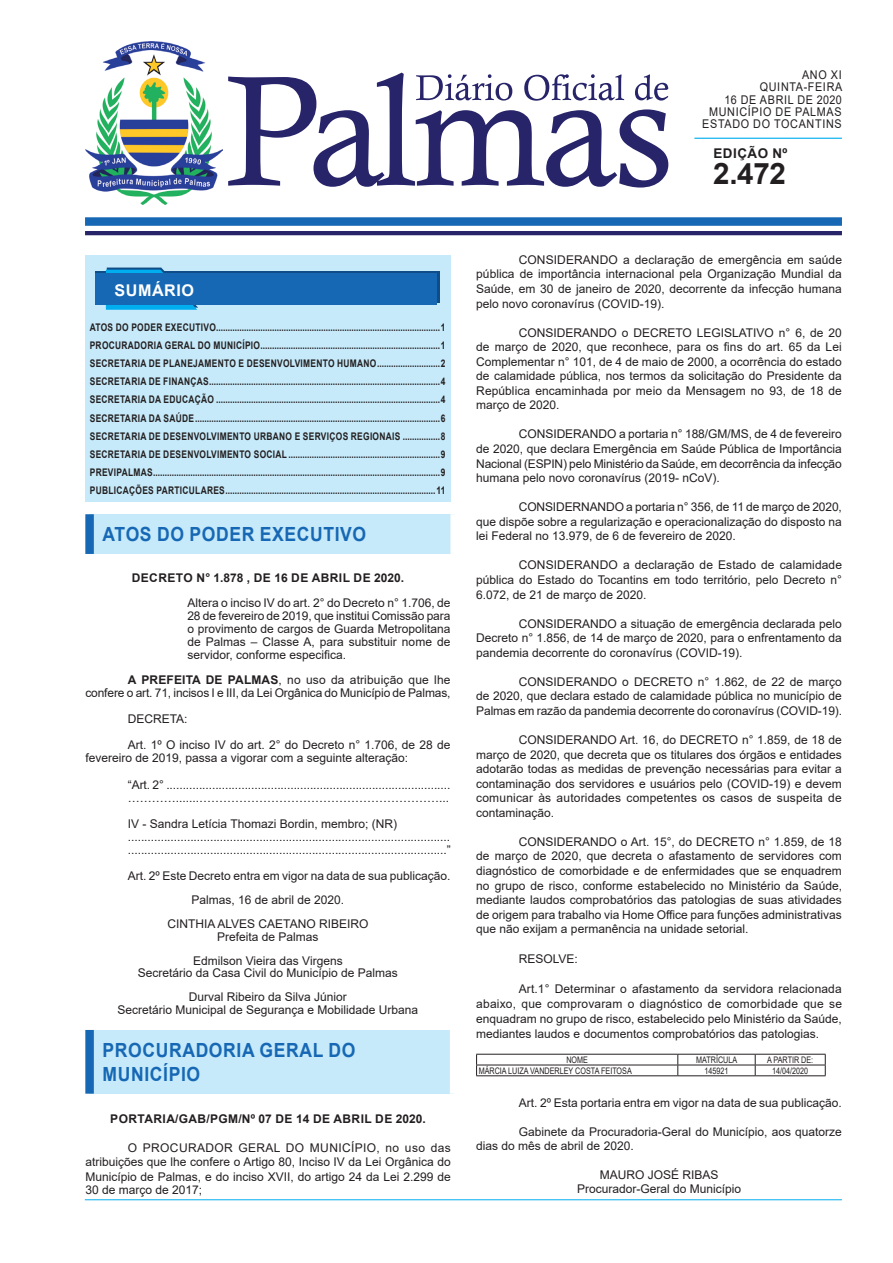
<style>
.page{position:relative;width:893px;height:1263px;background:#fff}
.page>*{position:absolute;margin:0;border:0;box-sizing:border-box;transform-origin:0 0}
.t1{font:700 29.55px "Arial";color:#231f20}
.t2{font:700 19.5px/24px "Arial";letter-spacing:.035em;color:#1768b4;scale:.9 1}
.t3{font:700 16.2px "Arial";letter-spacing:.035em;color:#fff}
.t4{font:700 13.35px "Arial";letter-spacing:.04em;color:#231f20}
.t5{font:12px/14.5px "Arial";color:#231f20;text-align:justify}
.t6{font:700 12px "Arial";letter-spacing:.035em;color:#231f20}
.t7{font:12px/12.3px "Arial";letter-spacing:.065em;color:#231f20;text-align:right;scale:.9 1}
.t8{font:700 10.5px/18.1px "Arial";letter-spacing:.035em;color:#231f20;text-align:justify;scale:.8 1}
.t9{font:9px "Arial";color:#231f20;scale:.8 1}
.s1{font-weight:700}
</style>
<div class="page">
<div style="left:85px;top:255px;width:365px;height:247px;background:#c6eafa"></div>
<div style="left:85px;top:217px;width:757px;height:9px;background:#1768b4"></div>
<hr style="left:85px;top:231px;width:757px;height:4px;background:#28246a">
<hr style="left:694px;top:138px;width:148px;height:1px;background:#00aeef">
<svg style="left:228px;top:73px;width:440px;height:115px"></svg>
<svg style="left:96px;top:272px;width:344px;height:31px"></svg>
<svg style="left:106px;top:268px;width:92px;height:42px"></svg>
<div style="left:96px;top:274px;width:341px;height:31px;background:#1768b4"></div>
<img style="left:85px;top:41px;width:138px;height:164px">
<hr style="left:85px;top:1199px;width:757px;height:1px;background:#00aeef">
<div style="left:90px;top:514px;width:365px;height:40px;background:#c6eafa"></div>
<div style="left:85px;top:514px;width:9px;height:40px;background:#1768b4"></div>
<div style="left:450px;top:514px;width:9px;height:40px;background:#fff"></div>
<div style="left:90px;top:1030px;width:364px;height:64px;background:#c6eafa"></div>
<div style="left:85px;top:1030px;width:9px;height:64px;background:#1768b4"></div>
<div style="left:450px;top:1030px;width:8px;height:64px;background:#fff"></div>
<hr style="left:476px;top:1065px;width:202px;height:1px;background:#231f20">
<hr style="left:678px;top:1065px;width:77px;height:1px;background:#231f20">
<svg style="left:677px;top:1055px;width:1px;height:20px"></svg>
<hr style="left:755px;top:1065px;width:71px;height:1px;background:#231f20">
<svg style="left:755px;top:1055px;width:1px;height:20px"></svg>
<hr style="left:476px;top:1054px;width:202px;height:1px;background:#231f20">
<hr style="left:678px;top:1054px;width:77px;height:1px;background:#231f20">
<hr style="left:755px;top:1054px;width:71px;height:1px;background:#231f20">
<svg style="left:476px;top:1054px;width:1px;height:21px"></svg>
<svg style="left:825px;top:1054px;width:1px;height:21px"></svg>
<hr style="left:476px;top:1075px;width:202px;height:1px;background:#231f20">
<hr style="left:678px;top:1075px;width:77px;height:1px;background:#231f20">
<hr style="left:755px;top:1075px;width:71px;height:1px;background:#231f20">
<p class="t7" style="left:702px;top:69px;width:157px">ANO XI<br>QUINTA-FEIRA<br>16 DE ABRIL DE 2020<br>MUNICÍPIO DE PALMAS<br>ESTADO DO TOCANTINS</p>
<h1 class="t1" style="left:713px;top:153px;width:74px">2.472</h1>
<p class="t4" style="left:713px;top:144px;width:75px">EDIÇÃO Nº</p>
<h3 class="t3" style="left:114px;top:279px;width:81px">SUMÁRIO</h3>
<p class="t8" style="left:90px;top:318px;width:446px">ATOS DO PODER EXECUTIVO................................................................................................1<br>PROCURADORIA GERAL DO MUNICÍPIO .............................................................................1<br>SECRETARIA DE PLANEJAMENTO E DESENVOLVIMENTO HUMANO ...........................2<br>SECRETARIA DE FINANÇAS ...................................................................................................4<br>SECRETARIA DA EDUCAÇÃO ................................................................................................4<br>SECRETARIA DA SAÚDE .........................................................................................................6<br>SECRETARIA DE DESENVOLVIMENTO URBANO E SERVIÇOS REGIONAIS ................8<br>SECRETARIA DE DESENVOLVIMENTO SOCIAL .................................................................9<br>PREVIPALMAS ...........................................................................................................................9<br>PUBLICAÇÕES PARTICULARES ..........................................................................................11</p>
<h2 class="t2" style="left:103px;top:522px;width:294px">ATOS DO PODER EXECUTIVO</h2>
<p class="t6" style="left:132px;top:569px;width:274px">DECRETO N° 1.878 , DE 16 DE ABRIL DE 2020.</p>
<p class="t5" style="left:187px;top:596px;width:265px;line-height:13px">Altera o inciso IV do art. 2° do Decreto n° 1.706, de 28 de fevereiro de 2019, que institui Comissão para o provimento de cargos de Guarda Metropolitana de Palmas – Classe A, para substituir nome de servidor, conforme especifica.</p>
<p class="t5" style="left:85px;top:673px;width:367px;line-height:13px;text-align:right"><span class="s1">A PREFEITA DE PALMAS</span>, no uso da atribuição que lhe<br>confere o art. 71, incisos I e III, da Lei Orgânica do Município de Palmas,</p>
<p class="t5" style="left:128px;top:706px;width:324px;line-height:26.1px">DECRETA:<br>Art. 1º O inciso IV do art. 2° do Decreto n° 1.706, de 28 de</p>
<p class="t5" style="left:128px;top:745px;width:324px;line-height:26.1px;text-indent:-43px">fevereiro de 2019, passa a vigorar com a seguinte alteração:<br>“Art. 2° .......................................................................................</p>
<p class="t5" style="left:128px;top:784px;width:323px;line-height:26.1px">………….......……………………………………………………...<br>IV - Sandra Letícia Thomazi Bordin, membro; (NR)</p>
<p class="t5" style="left:128px;top:830px;width:324px;line-height:13px">.................................................................................................. .................................................................................................”</p>
<p class="t5" style="left:128px;top:868px;width:324px">Art. 2º Este Decreto entra em vigor na data de sua publicação.</p>
<p class="t5" style="left:191px;top:893px;width:154px">Palmas, 16 de abril de 2020.</p>
<p class="t5" style="left:167px;top:917px;width:202px">CINTHIA ALVES CAETANO RIBEIRO</p>
<p class="t5" style="left:193px;top:924px;width:151px;line-height:24.3px;text-align:center">Prefeita de Palmas<br>Edmilson Vieira das Virgens</p>
<p class="t5" style="left:138px;top:961px;width:262px;line-height:24.3px;text-align:center">Secretário da Casa Civil do Município de Palmas<br>Durval Ribeiro da Silva Júnior</p>
<p class="t5" style="left:117px;top:1002px;width:302px">Secretário Municipal de Segurança e Mobilidade Urbana</p>
<h2 class="t2" style="left:103px;top:1038px;width:282px">PROCURADORIA GERAL DO<br>MUNICÍPIO</h2>
<p class="t6" style="left:110px;top:1110px;width:317px">PORTARIA/GAB/PGM/Nº 07 DE 14 DE ABRIL DE 2020.</p>
<p class="t5" style="left:85px;top:1141px;width:367px;line-height:14.1px;text-indent:43px">O PROCURADOR GERAL DO MUNICÍPIO, no uso das atribuições que lhe confere o Artigo 80, Inciso IV da Lei Orgânica do Município de Palmas, e do inciso XVII, do artigo 24 da Lei 2.299 de 30 de março de 2017;</p>
<p class="t5" style="left:476px;top:252px;width:367px;text-indent:43px">CONSIDERANDO a declaração de emergência em saúde pública de importância internacional pela Organização Mundial da Saúde, em 30 de janeiro de 2020, decorrente da infecção humana pelo novo coronavírus (COVID-19).</p>
<p class="t5" style="left:476px;top:325px;width:367px;text-indent:43px">CONSIDERANDO o DECRETO LEGISLATIVO n° 6, de 20 de março de 2020, que reconhece, para os fins do art. 65 da Lei Complementar n° 101, de 4 de maio de 2000, a ocorrência do estado de calamidade pública, nos termos da solicitação do Presidente da República encaminhada por meio da Mensagem no 93, de 18 de março de 2020.</p>
<p class="t5" style="left:476px;top:427px;width:367px;text-indent:43px">CONSIDERANDO a portaria n° 188/GM/MS, de 4 de fevereiro de 2020, que declara Emergência em Saúde Pública de Importância Nacional (ESPIN) pelo Ministério da Saúde, em decorrência da infecção humana pelo novo coronavírus (2019- nCoV).</p>
<p class="t5" style="left:476px;top:500px;width:367px;text-indent:43px">CONSIDERNANDO a portaria n° 356, de 11 de março de 2020, que dispõe sobre a regularização e operacionalização do disposto na lei Federal no 13.979, de 6 de fevereiro de 2020.</p>
<p class="t5" style="left:476px;top:558px;width:367px;text-indent:43px">CONSIDERANDO a declaração de Estado de calamidade pública do Estado do Tocantins em todo território, pelo Decreto n° 6.072, de 21 de março de 2020.</p>
<p class="t5" style="left:476px;top:616px;width:367px;text-indent:43px">CONSIDERANDO a situação de emergência declarada pelo Decreto n° 1.856, de 14 de março de 2020, para o enfrentamento da pandemia decorrente do coronavírus (COVID-19).</p>
<p class="t5" style="left:476px;top:674px;width:367px;text-indent:43px">CONSIDERANDO o DECRETO n° 1.862, de 22 de março de 2020, que declara estado de calamidade pública no município de Palmas em razão da pandemia decorrente do coronavírus (COVID-19).</p>
<p class="t5" style="left:476px;top:732px;width:367px;text-indent:43px">CONSIDERANDO Art. 16, do DECRETO n° 1.859, de 18 de março de 2020, que decreta que os titulares dos órgãos e entidades adotarão todas as medidas de prevenção necessárias para evitar a contaminação dos servidores e usuários pelo (COVID-19) e devem comunicar às autoridades competentes os casos de suspeita de contaminação.</p>
<p class="t5" style="left:476px;top:834px;width:367px;text-indent:43px">CONSIDERANDO o Art. 15°, do DECRETO n° 1.859, de 18 de março de 2020, que decreta o afastamento de servidores com diagnóstico de comorbidade e de enfermidades que se enquadrem no grupo de risco, conforme estabelecido no Ministério da Saúde, mediante laudos comprobatórios das patologias de suas atividades de origem para trabalho via Home Office para funções administrativas que não exijam a permanência na unidade setorial.</p>
<p class="t5" style="left:519px;top:951px;width:61px">RESOLVE:</p>
<p class="t5" style="left:476px;top:981px;width:367px;text-indent:43px">Art.1° Determinar o afastamento da servidora relacionada abaixo, que comprovaram o diagnóstico de comorbidade que se enquadram no grupo de risco, estabelecido pelo Ministério da Saúde, mediantes laudos e documentos comprobatórios das patologias.</p>
<p class="t9" style="left:566px;top:1053px;width:28px">NOME</p>
<p class="t9" style="left:696px;top:1053px;width:53px">MATRÍCULA</p>
<p class="t9" style="left:767px;top:1053px;width:59px">A PARTIR DE:</p>
<p class="t9" style="left:479px;top:1064px;width:193px">MÁRCIA LUIZA VANDERLEY COSTA FEITOSA</p>
<p class="t9" style="left:704px;top:1064px;width:32px">145921</p>
<p class="t9" style="left:772px;top:1064px;width:47px">14/04/2020</p>
<p class="t5" style="left:519px;top:1095px;width:325px">Art. 2º Esta portaria entra em vigor na data de sua publicação.</p>
<p class="t5" style="left:476px;top:1124px;width:367px;text-indent:43px">Gabinete da Procuradoria-Geral do Município, aos quatorze dias do mês de abril de 2020.</p>
<p class="t5" style="left:577px;top:1168px;width:166px;line-height:13.6px;text-align:center">MAURO JOSÉ RIBAS<br>Procurador-Geral do Município</p>
</div>
